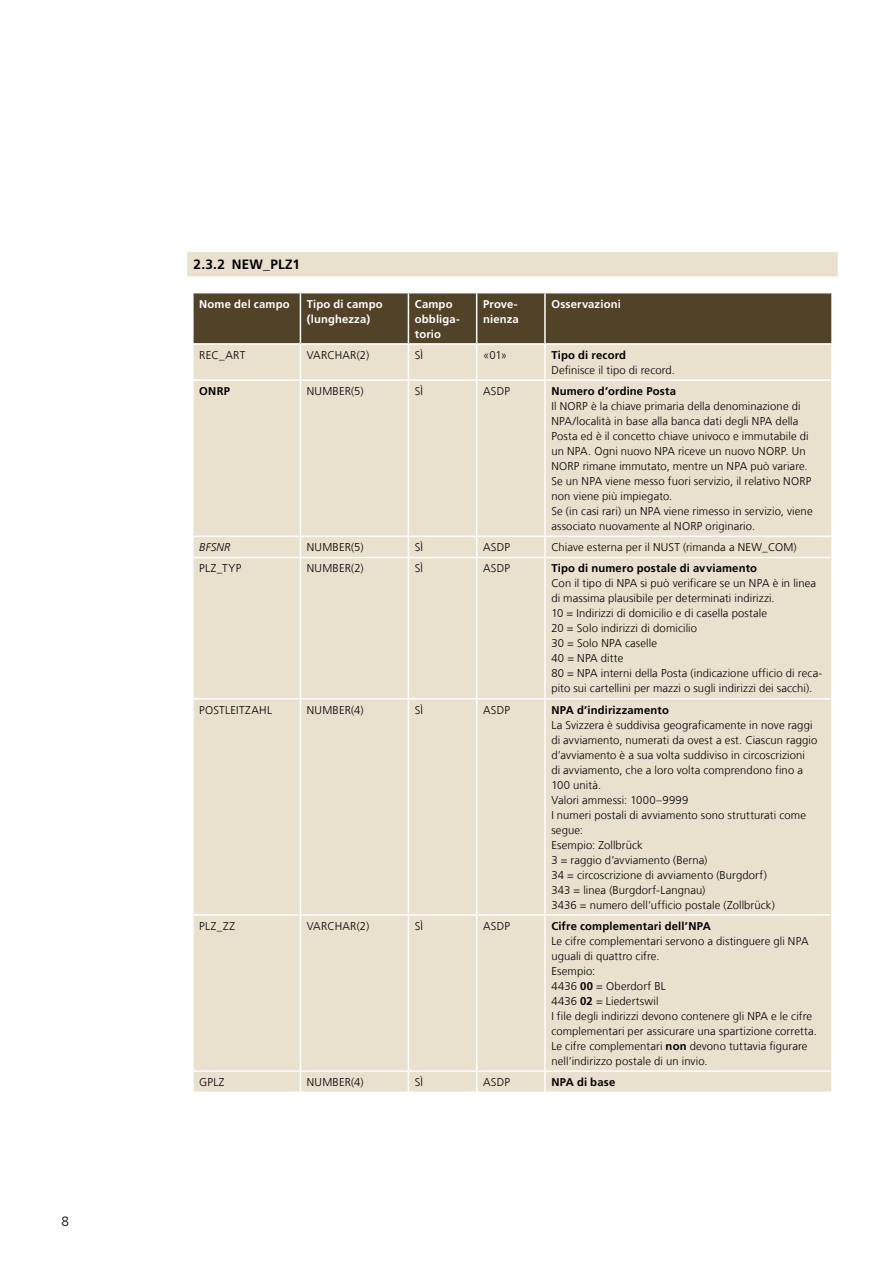
<style>
.page{position:relative;width:893px;height:1263px;background:#fff}
.page>*{position:absolute;margin:0;border:0;box-sizing:border-box;transform-origin:0 0}
.t1{font:700 13.5px "Frutiger LT Com";letter-spacing:.015em;color:#000}
.t2{font:300 13.5px "Frutiger LT Com";color:#000}
.t3{font:300 11.25px/15px "Frutiger LT Com";letter-spacing:.01em;color:#000}
.t4{font:700 11.25px "Frutiger LT Com";letter-spacing:.015em;color:#000}
.t5{font:700 11.25px/15px "Frutiger LT Com";letter-spacing:.015em;color:#fff}
.t6{font:italic 300 11.25px "Frutiger LT Com";letter-spacing:.015em;color:#000}
.s1{font-weight:700}
</style>
<div class="page">
<div style="left:187px;top:252px;width:651px;height:24px;background:#eae0ce"></div>
<div style="left:194px;top:293px;width:637px;height:50px;background:#524228"></div>
<div style="left:194px;top:345px;width:637px;height:746px;background:#eae0ce"></div>
<hr style="left:300px;top:293px;width:1px;height:50px;background:#fff">
<hr style="left:408px;top:293px;width:1px;height:50px;background:#fff">
<hr style="left:476px;top:293px;width:1px;height:50px;background:#fff">
<hr style="left:544px;top:293px;width:2px;height:50px;background:#fff">
<hr style="left:300px;top:345px;width:1px;height:34px;background:#fff">
<hr style="left:408px;top:345px;width:1px;height:34px;background:#fff">
<hr style="left:476px;top:345px;width:1px;height:34px;background:#fff">
<hr style="left:544px;top:345px;width:2px;height:34px;background:#fff">
<hr style="left:192px;top:379px;width:108px;height:2px;background:#fff">
<hr style="left:300px;top:379px;width:108px;height:2px;background:#fff">
<hr style="left:300px;top:381px;width:1px;height:155px;background:#fff">
<hr style="left:408px;top:379px;width:69px;height:2px;background:#fff">
<hr style="left:408px;top:381px;width:1px;height:155px;background:#fff">
<hr style="left:477px;top:379px;width:68px;height:2px;background:#fff">
<hr style="left:476px;top:381px;width:1px;height:155px;background:#fff">
<hr style="left:545px;top:379px;width:288px;height:2px;background:#fff">
<hr style="left:544px;top:381px;width:2px;height:155px;background:#fff">
<hr style="left:192px;top:536px;width:108px;height:1px;background:#fff">
<hr style="left:300px;top:536px;width:108px;height:1px;background:#fff">
<svg style="left:300px;top:537px;width:1px;height:20px"></svg>
<hr style="left:408px;top:536px;width:69px;height:1px;background:#fff">
<svg style="left:408px;top:537px;width:1px;height:20px"></svg>
<hr style="left:477px;top:536px;width:68px;height:1px;background:#fff">
<svg style="left:476px;top:537px;width:1px;height:20px"></svg>
<hr style="left:545px;top:536px;width:288px;height:1px;background:#fff">
<hr style="left:544px;top:537px;width:2px;height:20px;background:#fff">
<hr style="left:192px;top:557px;width:108px;height:1px;background:#fff">
<hr style="left:300px;top:557px;width:108px;height:1px;background:#fff">
<hr style="left:300px;top:558px;width:1px;height:140px;background:#fff">
<hr style="left:408px;top:557px;width:69px;height:1px;background:#fff">
<hr style="left:408px;top:558px;width:1px;height:140px;background:#fff">
<hr style="left:477px;top:557px;width:68px;height:1px;background:#fff">
<hr style="left:476px;top:558px;width:1px;height:140px;background:#fff">
<hr style="left:545px;top:557px;width:288px;height:1px;background:#fff">
<hr style="left:544px;top:558px;width:2px;height:140px;background:#fff">
<hr style="left:192px;top:698px;width:108px;height:1px;background:#fff">
<hr style="left:300px;top:698px;width:108px;height:1px;background:#fff">
<hr style="left:300px;top:699px;width:1px;height:215px;background:#fff">
<hr style="left:408px;top:698px;width:69px;height:1px;background:#fff">
<hr style="left:408px;top:699px;width:1px;height:215px;background:#fff">
<hr style="left:477px;top:698px;width:68px;height:1px;background:#fff">
<hr style="left:476px;top:699px;width:1px;height:215px;background:#fff">
<hr style="left:545px;top:698px;width:288px;height:1px;background:#fff">
<hr style="left:544px;top:699px;width:2px;height:215px;background:#fff">
<hr style="left:192px;top:914px;width:108px;height:2px;background:#fff">
<hr style="left:300px;top:914px;width:108px;height:2px;background:#fff">
<hr style="left:300px;top:916px;width:1px;height:154px;background:#fff">
<hr style="left:408px;top:914px;width:69px;height:2px;background:#fff">
<hr style="left:408px;top:916px;width:1px;height:154px;background:#fff">
<hr style="left:477px;top:914px;width:68px;height:2px;background:#fff">
<hr style="left:476px;top:916px;width:1px;height:154px;background:#fff">
<hr style="left:545px;top:914px;width:288px;height:2px;background:#fff">
<hr style="left:544px;top:916px;width:2px;height:154px;background:#fff">
<hr style="left:192px;top:1070px;width:108px;height:2px;background:#fff">
<svg style="left:193px;top:1072px;width:1px;height:19px"></svg>
<hr style="left:300px;top:1070px;width:108px;height:2px;background:#fff">
<svg style="left:300px;top:1072px;width:1px;height:19px"></svg>
<hr style="left:408px;top:1070px;width:69px;height:2px;background:#fff">
<svg style="left:408px;top:1072px;width:1px;height:19px"></svg>
<hr style="left:477px;top:1070px;width:68px;height:2px;background:#fff">
<svg style="left:476px;top:1072px;width:1px;height:19px"></svg>
<hr style="left:545px;top:1070px;width:288px;height:2px;background:#fff">
<svg style="left:544px;top:1072px;width:2px;height:19px"></svg>
<svg style="left:831px;top:1072px;width:1px;height:19px"></svg>
<p class="t2" style="left:62px;top:1214px;width:9px">8</p>
<h3 class="t1" style="left:193px;top:256px;width:108px">2.3.2 NEW_PLZ1</h3>
<p class="t5" style="left:199px;top:296px;width:92px">Nome del campo</p>
<p class="t5" style="left:307px;top:296px;width:77px">Tipo di campo (lunghezza)</p>
<p class="t5" style="left:415px;top:296px;width:46px">Campo obbliga&shy;torio</p>
<p class="t5" style="left:483px;top:296px;width:37px">Prove&shy;nienza</p>
<p class="t5" style="left:551px;top:296px;width:71px">Osservazioni</p>
<p class="t3" style="left:199px;top:347px;width:48px">REC_ART</p>
<p class="t3" style="left:307px;top:347px;width:64px">VARCHAR(2)</p>
<p class="t3" style="left:415px;top:347px;width:10px">SÌ</p>
<p class="t3" style="left:483px;top:347px;width:26px">«01»</p>
<p class="t4" style="left:551px;top:348px;width:76px">Tipo di record</p>
<p class="t3" style="left:551px;top:362px;width:125px">Definisce il tipo di record.</p>
<p class="t4" style="left:199px;top:384px;width:32px">ONRP</p>
<p class="t3" style="left:307px;top:384px;width:58px">NUMBER(5)</p>
<p class="t3" style="left:415px;top:384px;width:10px">SÌ</p>
<p class="t3" style="left:483px;top:384px;width:28px">ASDP</p>
<p class="t4" style="left:551px;top:384px;width:126px">Numero d’ordine Posta</p>
<p class="t3" style="left:551px;top:399px;width:259px">Il NORP è la chiave primaria della denominazione di NPA/località in base alla banca dati degli NPA della Posta ed è il concetto chiave univoco e immutabile di un NPA. Ogni nuovo NPA riceve un nuovo NORP. Un NORP rimane immutato, mentre un NPA può variare.</p>
<p class="t3" style="left:551px;top:474px;width:262px">Se un NPA viene messo fuori servizio, il relativo NORP non viene più impiegato.</p>
<p class="t3" style="left:551px;top:504px;width:263px">Se (in casi rari) un NPA viene rimesso in servizio, viene associato nuovamente al NORP originario.</p>
<p class="t6" style="left:199px;top:541px;width:33px">BFSNR</p>
<p class="t3" style="left:307px;top:540px;width:58px">NUMBER(5)</p>
<p class="t3" style="left:415px;top:540px;width:10px">SÌ</p>
<p class="t3" style="left:483px;top:540px;width:28px">ASDP</p>
<p class="t3" style="left:551px;top:540px;width:247px">Chiave esterna per il NUST (rimanda a NEW_COM)</p>
<p class="t3" style="left:199px;top:561px;width:44px">PLZ_TYP</p>
<p class="t3" style="left:307px;top:561px;width:58px">NUMBER(2)</p>
<p class="t3" style="left:415px;top:561px;width:10px">SÌ</p>
<p class="t3" style="left:483px;top:561px;width:28px">ASDP</p>
<p class="t4" style="left:551px;top:562px;width:207px">Tipo di numero postale di avviamento</p>
<p class="t3" style="left:551px;top:576px;width:266px">Con il tipo di NPA si può verificare se un NPA è in linea di massima plausibile per determinati indirizzi.</p>
<p class="t3" style="left:551px;top:606px;width:217px">10 = Indirizzi di domicilio e di casella postale</p>
<p class="t3" style="left:551px;top:621px;width:147px">20 = Solo indirizzi di domicilio</p>
<p class="t3" style="left:551px;top:636px;width:107px">30 = Solo NPA caselle</p>
<p class="t3" style="left:551px;top:651px;width:74px">40 = NPA ditte</p>
<p class="t3" style="left:551px;top:666px;width:273px">80 = NPA interni della Posta (indicazione ufficio di reca&shy;pito sui cartellini per mazzi o sugli indirizzi dei sacchi).</p>
<p class="t3" style="left:199px;top:702px;width:74px">POSTLEITZAHL</p>
<p class="t3" style="left:307px;top:702px;width:58px">NUMBER(4)</p>
<p class="t3" style="left:415px;top:702px;width:10px">SÌ</p>
<p class="t3" style="left:483px;top:702px;width:28px">ASDP</p>
<p class="t4" style="left:551px;top:703px;width:119px">NPA d’indirizzamento</p>
<p class="t3" style="left:551px;top:717px;width:268px">La Svizzera è suddivisa geograficamente in nove raggi di avviamento, numerati da ovest a est. Ciascun raggio d’avviamento è a sua volta suddiviso in circoscrizioni<br>di avviamento, che a loro volta comprendono fino a 100 unità.</p>
<p class="t3" style="left:551px;top:792px;width:139px">Valori ammessi: 1000–9999</p>
<p class="t3" style="left:551px;top:807px;width:256px">I numeri postali di avviamento sono strutturati come segue:</p>
<p class="t3" style="left:551px;top:837px;width:93px">Esempio: Zollbrück</p>
<p class="t3" style="left:551px;top:852px;width:158px">3 = raggio d’avviamento (Berna)</p>
<p class="t3" style="left:551px;top:867px;width:217px">34 = circoscrizione di avviamento (Burgdorf)</p>
<p class="t3" style="left:551px;top:882px;width:155px">343 = linea (Burgdorf-Langnau)</p>
<p class="t3" style="left:551px;top:897px;width:225px">3436 = numero dell’ufficio postale (Zollbrück)</p>
<p class="t3" style="left:199px;top:918px;width:37px">PLZ_ZZ</p>
<p class="t3" style="left:307px;top:918px;width:64px">VARCHAR(2)</p>
<p class="t3" style="left:415px;top:918px;width:10px">SÌ</p>
<p class="t3" style="left:483px;top:918px;width:28px">ASDP</p>
<p class="t4" style="left:551px;top:919px;width:161px">Cifre complementari dell’NPA</p>
<p class="t3" style="left:551px;top:933px;width:259px">Le cifre complementari servono a distinguere gli NPA uguali di quattro cifre.</p>
<p class="t3" style="left:551px;top:963px;width:45px">Esempio:</p>
<p class="t3" style="left:551px;top:978px;width:116px">4436 <span class="s1">00</span> = Oberdorf BL</p>
<p class="t3" style="left:551px;top:993px;width:109px">4436 <span class="s1">02</span> = Liedertswil</p>
<p class="t3" style="left:551px;top:1008px;width:267px">I file degli indirizzi devono contenere gli NPA e le cifre complementari per assicurare una spartizione corretta.</p>
<p class="t3" style="left:551px;top:1038px;width:258px">Le cifre complementari <span class="s1">non</span> devono tuttavia figurare nell’indirizzo postale di un invio.</p>
<p class="t3" style="left:199px;top:1075px;width:27px">GPLZ</p>
<p class="t3" style="left:307px;top:1075px;width:58px">NUMBER(4)</p>
<p class="t3" style="left:415px;top:1075px;width:10px">SÌ</p>
<p class="t3" style="left:483px;top:1075px;width:28px">ASDP</p>
<p class="t4" style="left:551px;top:1075px;width:65px">NPA di base</p>
</div>
